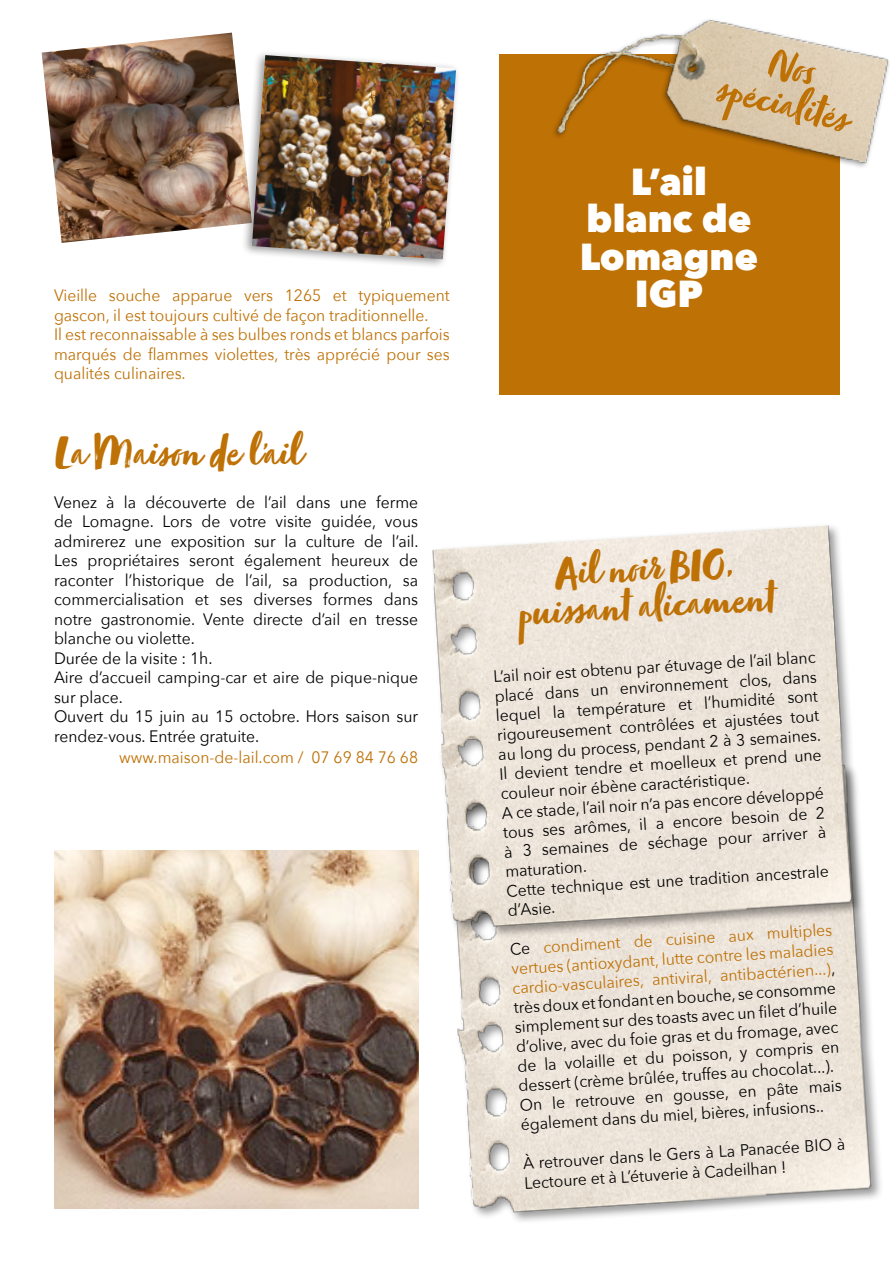
<style>
.page{position:relative;width:893px;height:1263px;background:#fff}
.page>*{position:absolute;margin:0;border:0;box-sizing:border-box;transform-origin:0 0}
.t1{font:46.5px/37.5px "Zooja Pro";color:#be7105;text-align:center}
.t2{font:800 37.5px/37.5px "Avenir Next";color:#fff;text-align:center}
.t3{font:16.5px/19.5px "Avenir Next";color:#000;scale:.95 1}
.t4{font:16.5px/19.5px "Avenir Next";color:#be7105;scale:.95 1}
.s1{color:#be7105}
</style>
<div class="page">
<img style="left:54px;top:850px;width:364px;height:359px">
<div style="left:447px;top:763px;width:436px;height:461px;background:#000;opacity:.4"></div>
<img style="left:447px;top:763px;width:427px;height:461px">
<div style="left:499px;top:54px;width:340px;height:340px;background:#be7105"></div>
<img style="left:554px;top:19px;width:335px;height:159px">
<img style="left:432px;top:525px;width:432px;height:469px">
<img style="left:42px;top:33px;width:199px;height:210px">
<div style="left:241px;top:50px;width:220px;height:220px;background:#000;opacity:.4"></div>
<img style="left:252px;top:55px;width:204px;height:204px">
<p class="t4" style="left:54px;top:285px;width:418px">Vieille souche apparue vers 1265 et typiquement gascon, il est toujours cultivé de façon traditionnelle.<br>Il est reconnaissable à ses bulbes ronds et blancs parfois marqués de flammes violettes, très apprécié pour ses qualités culinaires.</p>
<h1 class="t1" style="left:54px;top:439px;width:248px">La Maison de l’ail</h1>
<p class="t3" style="left:54px;top:491px;width:385px">Venez à la découverte de l’ail dans une ferme de Lomagne. Lors de votre visite guidée, vous admirerez une exposition sur la culture de l’ail.<br>Les propriétaires seront également heureux de raconter l’historique de l’ail, sa production, sa commercialisation et ses diverses formes dans notre gastronomie. Vente directe d’ail en tresse blanche ou violette.<br>Durée de la visite : 1h.<br>Aire d’accueil camping-car et aire de pique-nique sur place.<br>Ouvert du 15 juin au 15 octobre. Hors saison sur rendez-vous. Entrée gratuite.</p>
<p class="t4" style="left:119px;top:747px;width:316px">www.maison-de-lail.com / 07 69 84 76 68</p>
<h1 class="t1" style="left:730px;top:37px;width:136px;rotate:14deg">Nos spécialités</h1>
<h2 class="t2" style="left:580px;top:162px;width:180px">L’ail blanc de<br>Lomagne<br>IGP</h2>
<h1 class="t1" style="left:515px;top:561px;width:258px;rotate:-3deg">Ail noir BIO,<br>puiss ant alicament</h1>
<p class="t3" style="left:491px;top:668px;width:343px;rotate:-4deg">L’ail noir est obtenu par étuvage de l’ail blanc placé dans un environnement clos, dans lequel la température et l’humidité sont rigoureusement contrôlées et ajustées tout au long du process, pendant 2 à 3 semaines.<br>Il devient tendre et moelleux et prend une couleur noir ébène caractéristique.<br>A ce stade, l’ail noir n’a pas encore développé tous ses arômes, il a encore besoin de 2 à 3 semaines de séchage pour arriver à maturation.</p>
<p class="t3" style="left:506px;top:882px;width:341px;line-height:18.3px;rotate:-4deg">Cette technique est une tradition ancestrale d’Asie.</p>
<p class="t3" style="left:508px;top:940px;width:343px;rotate:-4deg">Ce <span class="s1">condiment de cuisine aux multiples vertues (antioxydant, lutte contre les maladies cardio-vasculaires, antiviral, antibactérien...)</span>, très doux et fondant en bouche, se consomme simplement sur des toasts avec un fi let d’huile d’olive, avec du foie gras et du fromage, avec de la volaille et du poisson, y compris en dessert (crème brûlée, truffes au chocolat...).<br>On le retrouve en gousse, en pâte mais également dans du miel, bières, infusions..</p>
<p class="t3" style="left:522px;top:1154px;width:341px;rotate:-4deg">À retrouver dans le Gers à La Panacée BIO à<br>Lectoure et à L’étuverie à Cadeilhan !</p>
</div>
